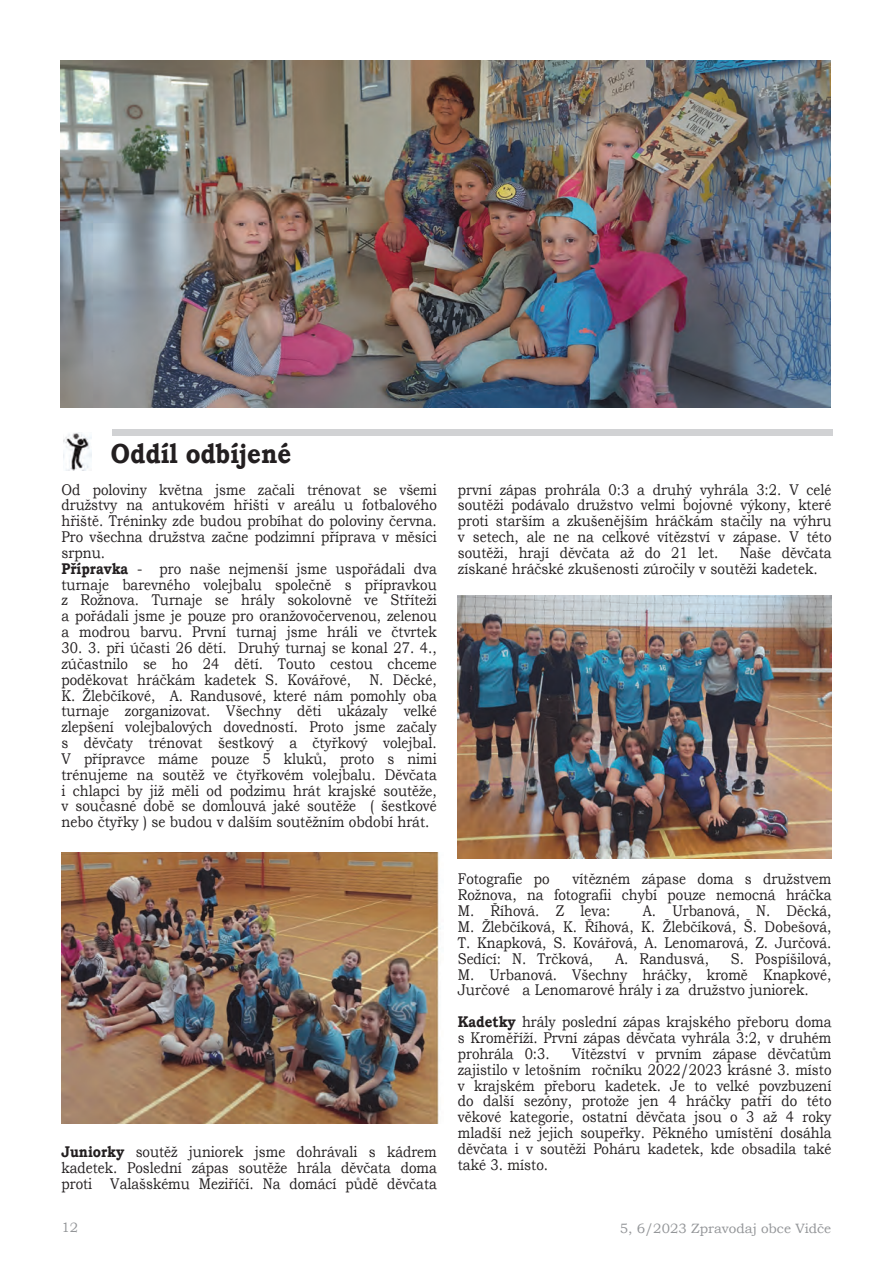
<style>
.page{position:relative;width:893px;height:1263px;background:#fff}
.page>*{position:absolute;margin:0;border:0;box-sizing:border-box;transform-origin:0 0}
.t1{font:700 27.6px "Bookman Old Style";color:#231f20;scale:.87 1}
.t2{font:15.45px/15.9px "Bookman Old Style";color:#231f20;text-align:justify;scale:.86 1}
.t3{font:13.5px "Bookman Old Style";color:#939598}
.s1{font-weight:700}
</style>
<div class="page">
<img style="left:61px;top:61px;width:770px;height:347px">
<div style="left:112px;top:429px;width:721px;height:7px;background:#d1d2d4"></div>
<img style="left:63px;top:432px;width:28px;height:39px">
<img style="left:61px;top:852px;width:380px;height:271px">
<img style="left:457px;top:596px;width:375px;height:263px">
<h1 class="t1" style="left:111px;top:434px;width:209px">Oddíl odbíjené</h1>
<p class="t2" style="left:62px;top:481px;width:438px;text-align:left">Od poloviny května jsme začali trénovat se všemi družstvy na antukovém hřišti v areálu u fotbalového hřiště. Tréninky zde budou probíhat do poloviny června.<br>Pro všechna družstva začne podzimní příprava v měsíci srpnu.<br><span class="s1">Přípravka</span> - pro naše nejmenší jsme uspořádali dva turnaje barevného volejbalu společně s přípravkou z Rožnova. Turnaje se hrály sokolovně ve Stříteži a pořádali jsme je pouze pro oranžovočervenou, zelenou a modrou barvu. První turnaj jsme hráli ve čtvrtek</p>
<p class="t2" style="left:62px;top:640px;width:438px">30. 3. při účasti 26 dětí. Druhý turnaj se konal 27. 4., zúčastnilo se ho 24 dětí. Touto cestou chceme poděkovat hráčkám kadetek S. Kovářové, N. Děcké, K. Žlebčíkové, A. Randusové, které nám pomohly oba turnaje zorganizovat. Všechny děti ukázaly velké zlepšení volejbalových dovedností. Proto jsme začaly s děvčaty trénovat šestkový a čtyřkový volejbal.<br>V přípravce máme pouze 5 kluků, proto s nimi trénujeme na soutěž ve čtyřkovém volejbalu. Děvčata i chlapci by již měli od podzimu hrát krajské soutěže, v současné době se domlouvá jaké soutěže ( šestkové nebo čtyřky ) se budou v dalším soutěžním období hrát.</p>
<p class="t2" style="left:62px;top:1144px;width:438px"><span class="s1">Juniorky</span> soutěž juniorek jsme dohrávali s kádrem kadetek. Poslední zápas soutěže hrála děvčata doma proti Valašskému Meziříčí. Na domácí půdě děvčata</p>
<p class="t2" style="left:458px;top:481px;width:436px">první zápas prohrála 0:3 a druhý vyhrála 3:2. V celé soutěži podávalo družstvo velmi bojovné výkony, které proti starším a zkušenějším hráčkám stačily na výhru v setech, ale ne na celkové vítězství v zápase. V této soutěži, hrají děvčata až do 21 let.</p>
<p class="t2" style="left:458px;top:545px;width:436px;text-indent:282px">Naše děvčata získané hráčské zkušenosti zúročily v soutěži kadetek.</p>
<p class="t2" style="left:458px;top:871px;width:436px;text-indent:115px">vítězném zápase doma s družstvem Rožnova, na fotografii chybí pouze nemocná hráčka M. Říhová. Z leva:</p>
<p class="t2" style="left:458px;top:871px;width:108px">Fotografie po</p>
<p class="t2" style="left:458px;top:903px;width:436px;text-indent:185px">A. Urbanová, N. Děcká, M. Žlebčíková, K. Říhová, K. Žlebčíková, Š. Dobešová, T. Knapková, S. Kovářová, A. Lenomarová, Z. Jurčová.<br>Sedící: N. Trčková,</p>
<p class="t2" style="left:458px;top:950px;width:436px;text-indent:273px">S. Pospíšilová, M. Urbanová. Všechny hráčky, kromě Knapkové, Jurčové a Lenomarové hrály i za družstvo juniorek.</p>
<p class="t2" style="left:458px;top:1014px;width:436px"><span class="s1">Kadetky</span> hrály poslední zápas krajského přeboru doma s Kroměříží. První zápas děvčata vyhrála 3:2, v druhém prohrála 0:3.</p>
<p class="t2" style="left:615px;top:950px;width:111px">A. Randusvá,</p>
<p class="t2" style="left:458px;top:1046px;width:436px;text-indent:114px">Vítězství v prvním zápase děvčatům zajistilo v letošním ročníku 2022/2023 krásné 3. místo v krajském přeboru kadetek. Je to velké povzbuzení do další sezóny, protože jen 4 hráčky patří do této věkové kategorie, ostatní děvčata jsou o 3 až 4 roky mladší než jejich soupeřky. Pěkného umístění dosáhla děvčata i v soutěži Poháru kadetek, kde obsadila také také 3. místo.</p>
<p class="t3" style="left:61px;top:1219px;width:18px">12</p>
<p class="t3" style="left:620px;top:1219px;width:213px">5, 6/2023 Zpravodaj obce Vidče</p>
</div>
